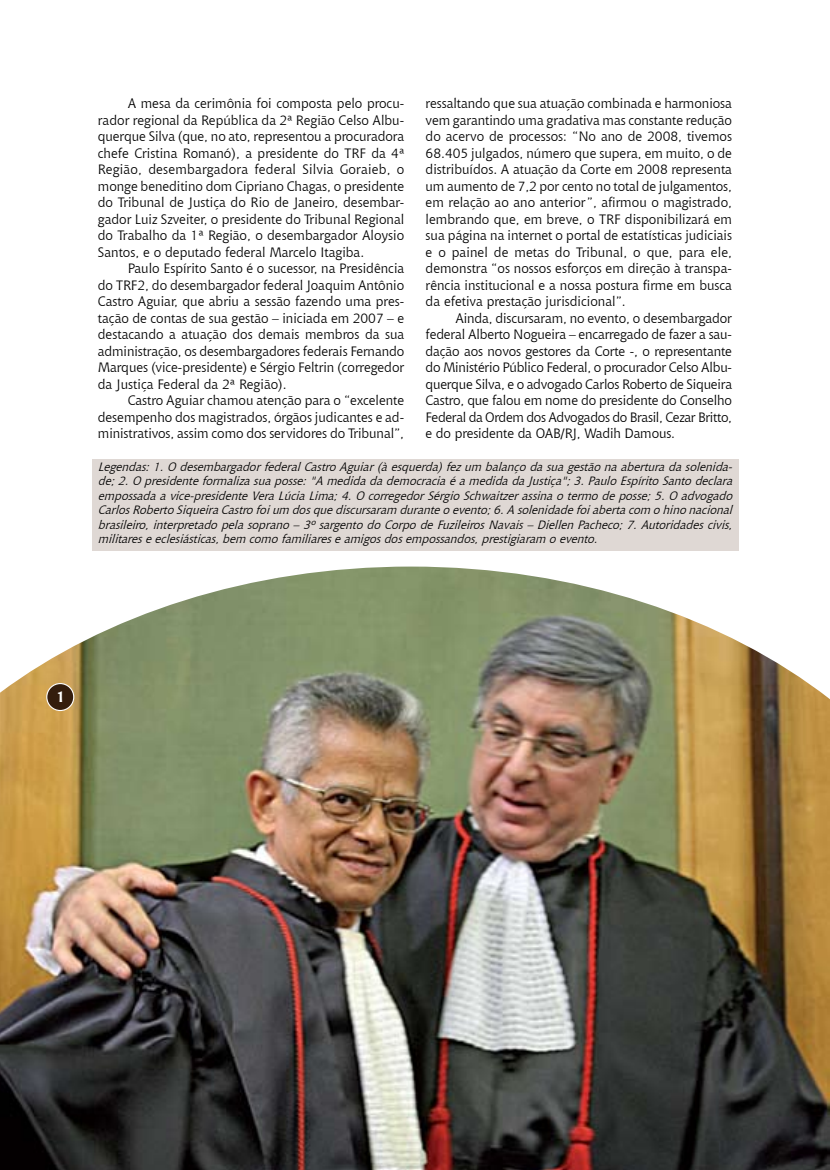
<style>
.page{position:relative;width:830px;height:1170px;background:#fff}
.page>*{position:absolute;margin:0;border:0;box-sizing:border-box;transform-origin:0 0}
.t1{font:700 15px "Chianti BT";color:#fff}
.t2{font:13.5px/16.5px "Chianti BT";letter-spacing:-.005em;color:#000;text-align:justify}
.t3{font:italic 12px/14.4px "Chianti BT";color:#000;text-align:justify}
</style>
<div class="page">
<img style="left:0;top:566px;width:829px;height:603px">
<div style="left:92px;top:459px;width:646px;height:92px;background:#dfd8d4"></div>
<div style="left:47px;top:683px;width:27px;height:27px;background:#341d0d;border-radius:50%"></div>
<div style="left:46px;top:683px;width:28px;height:28px;border:1px solid #fff;border-radius:50%"></div>
<p class="t2" style="left:98px;top:95px;width:308px;text-indent:30px">A mesa da cerimônia foi composta pelo procu&shy;rador regional da República da 2ª Região Celso Albu&shy;querque Silva (que, no ato, representou a procuradora chefe Cristina Romanó), a presidente do TRF da 4ª Região, desembargadora federal Silvia Goraieb, o monge beneditino dom Cipriano Chagas, o presidente do Tribunal de Justiça do Rio de Janeiro, desembar&shy;gador Luiz Szveiter, o presidente do Tribunal Regional do Trabalho da 1ª Região, o desembargador Aloysio Santos, e o deputado federal Marcelo Itagiba.</p>
<p class="t2" style="left:98px;top:260px;width:308px;text-indent:30px">Paulo Espírito Santo é o sucessor, na Presidência do TRF2, do desembargador federal Joaquim Antônio Castro Aguiar, que abriu a sessão fazendo uma pres&shy;tação de contas de sua gestão – iniciada em 2007 – e destacando a atuação dos demais membros da sua administração, os desembargadores federais Fernando Marques (vice-presidente) e Sérgio Feltrin (corregedor da Justiça Federal da 2ª Região).</p>
<p class="t2" style="left:98px;top:392px;width:308px;text-indent:30px">Castro Aguiar chamou atenção para o “excelente desempenho dos magistrados, órgãos judicantes e ad&shy;ministrativos, assim como dos servidores do Tribunal”,</p>
<p class="t2" style="left:425px;top:95px;width:308px">ressaltando que sua atuação combinada e harmoniosa vem garantindo uma gradativa mas constante redução do acervo de processos: “No ano de 2008, tivemos 68.405 julgados, número que supera, em muito, o de distribuídos. A atuação da Corte em 2008 representa um aumento de 7,2 por cento no total de julgamentos, em relação ao ano anterior”, afirmou o magistrado, lembrando que, em breve, o TRF disponibilizará em sua página na internet o portal de estatísticas judiciais e o painel de metas do Tribunal, o que, para ele, demonstra “os nossos esforços em direção à transpa&shy;rência institucional e a nossa postura firme em busca da efetiva prestação jurisdicional”.</p>
<p class="t2" style="left:425px;top:309px;width:308px;text-indent:30px">Ainda, discursaram, no evento, o desembargador federal Alberto Nogueira – encarregado de fazer a sau&shy;dação aos novos gestores da Corte -, o representante do Ministério Público Federal, o procurador Celso Albu&shy;querque Silva, e o advogado Carlos Roberto de Siqueira Castro, que falou em nome do presidente do Conselho Federal da Ordem dos Advogados do Brasil, Cezar Britto, e do presidente da OAB/RJ, Wadih Damous.</p>
<p class="t3" style="left:98px;top:459px;width:639px">Legendas:1.O desembargadorfederalCastroAguiar(àesquerda)fezum balançodasuagestãonaaberturadasolenida&shy;de;2.O presidenteformalizasuaposse:"AmedidadademocraciaéamedidadaJ ustiça";3.PauloEspíritoSantodeclara empossadaavice-presidenteVeraLúciaLima;4.O corregedorSérgioSchwaitzerassinaotermodeposse;5.O advogado CarlosRobertoSiqueiraCastrofoium dosquediscursaram duranteoevento;6.Asolenidadefoiabertacom ohinonacional brasileiro,interpretadopelasoprano–3ºsargentodoCorpodeFuzileirosNavais–DiellenPacheco;7.Autoridadescivis, militareseeclesiásticas,bem comofamiliareseamigosdosempossandos,prestigiaram oevento.</p>
<p class="t1" style="left:56px;top:686px;width:11px">1</p>
</div>
